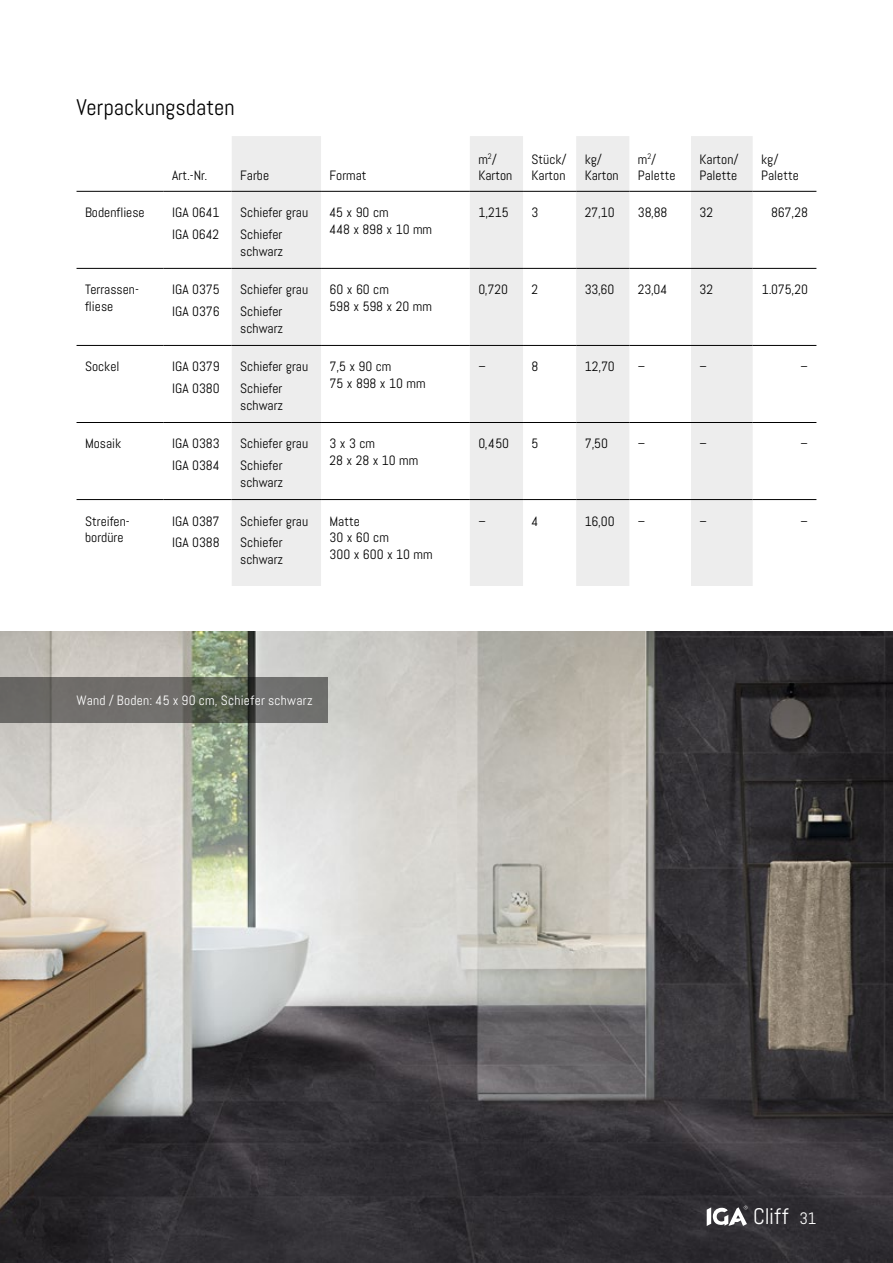
<style>
.page{position:relative;width:893px;height:1263px;background:#fff}
.page>*{position:absolute;margin:0;border:0;box-sizing:border-box;transform-origin:0 0}
.t1{font:22.5px "Abel";color:#000}
.t2{font:22.5px "Abel";letter-spacing:.005em;color:#fff}
.t3{font:13.5px/16.5px "Abel";color:#000}
.t4{font:13.5px "Abel";letter-spacing:.015em;color:#fff}
.s1{font-size:16.5px}
</style>
<div class="page">
<svg style="left:232px;top:136px;width:521px;height:450px"></svg>
<hr style="left:77px;top:191px;width:87px;height:1px;background:#000">
<hr style="left:164px;top:191px;width:68px;height:1px;background:#000">
<hr style="left:232px;top:191px;width:89px;height:1px;background:#000">
<hr style="left:321px;top:191px;width:149px;height:1px;background:#000">
<hr style="left:470px;top:191px;width:53px;height:1px;background:#000">
<hr style="left:523px;top:191px;width:53px;height:1px;background:#000">
<hr style="left:576px;top:191px;width:53px;height:1px;background:#000">
<hr style="left:629px;top:191px;width:62px;height:1px;background:#000">
<hr style="left:691px;top:191px;width:62px;height:1px;background:#000">
<hr style="left:753px;top:191px;width:63px;height:1px;background:#000">
<hr style="left:77px;top:268px;width:87px;height:1px;background:#000">
<hr style="left:164px;top:268px;width:68px;height:1px;background:#000">
<hr style="left:232px;top:268px;width:89px;height:1px;background:#000">
<hr style="left:321px;top:268px;width:149px;height:1px;background:#000">
<hr style="left:470px;top:268px;width:53px;height:1px;background:#000">
<hr style="left:523px;top:268px;width:53px;height:1px;background:#000">
<hr style="left:576px;top:268px;width:53px;height:1px;background:#000">
<hr style="left:629px;top:268px;width:62px;height:1px;background:#000">
<hr style="left:691px;top:268px;width:62px;height:1px;background:#000">
<hr style="left:753px;top:268px;width:63px;height:1px;background:#000">
<hr style="left:77px;top:345px;width:87px;height:1px;background:#000">
<hr style="left:164px;top:345px;width:68px;height:1px;background:#000">
<hr style="left:232px;top:345px;width:89px;height:1px;background:#000">
<hr style="left:321px;top:345px;width:149px;height:1px;background:#000">
<hr style="left:470px;top:345px;width:53px;height:1px;background:#000">
<hr style="left:523px;top:345px;width:53px;height:1px;background:#000">
<hr style="left:576px;top:345px;width:53px;height:1px;background:#000">
<hr style="left:629px;top:345px;width:62px;height:1px;background:#000">
<hr style="left:691px;top:345px;width:62px;height:1px;background:#000">
<hr style="left:753px;top:345px;width:63px;height:1px;background:#000">
<hr style="left:77px;top:422px;width:87px;height:1px;background:#000">
<hr style="left:164px;top:422px;width:68px;height:1px;background:#000">
<hr style="left:232px;top:422px;width:89px;height:1px;background:#000">
<hr style="left:321px;top:422px;width:149px;height:1px;background:#000">
<hr style="left:470px;top:422px;width:53px;height:1px;background:#000">
<hr style="left:523px;top:422px;width:53px;height:1px;background:#000">
<hr style="left:576px;top:422px;width:53px;height:1px;background:#000">
<hr style="left:629px;top:422px;width:62px;height:1px;background:#000">
<hr style="left:691px;top:422px;width:62px;height:1px;background:#000">
<hr style="left:753px;top:422px;width:63px;height:1px;background:#000">
<hr style="left:77px;top:499px;width:87px;height:1px;background:#000">
<hr style="left:164px;top:499px;width:68px;height:1px;background:#000">
<hr style="left:232px;top:499px;width:89px;height:1px;background:#000">
<hr style="left:321px;top:499px;width:149px;height:1px;background:#000">
<hr style="left:470px;top:499px;width:53px;height:1px;background:#000">
<hr style="left:523px;top:499px;width:53px;height:1px;background:#000">
<hr style="left:576px;top:499px;width:53px;height:1px;background:#000">
<hr style="left:629px;top:499px;width:62px;height:1px;background:#000">
<hr style="left:691px;top:499px;width:62px;height:1px;background:#000">
<hr style="left:753px;top:499px;width:63px;height:1px;background:#000">
<img style="left:0;top:631px;width:893px;height:632px">
<svg style="left:707px;top:1206px;width:40px;height:20px"></svg>
<svg style="left:0;top:677px;width:328px;height:46px;background:#686863"></svg>
<h1 class="t1" style="left:77px;top:92px;width:160px">Verpackungsdaten</h1>
<p class="t3" style="left:172px;top:167px;width:37px">Art.-Nr.</p>
<p class="t3" style="left:240px;top:167px;width:30px">Farbe</p>
<p class="t3" style="left:330px;top:167px;width:39px">Format</p>
<p class="t3" style="left:478px;top:151px;width:35px">m<sup>2</sup>/<br>Karton</p>
<p class="t3" style="left:531px;top:151px;width:37px">Stück/<br>Karton</p>
<p class="t3" style="left:585px;top:151px;width:35px">kg/<br>Karton</p>
<p class="t3" style="left:638px;top:151px;width:39px">m<sup>2</sup>/<br>Palette</p>
<p class="t3" style="left:699px;top:151px;width:41px">Karton/<br>Palette</p>
<p class="t3" style="left:761px;top:151px;width:39px">kg/<br>Palette</p>
<p class="t3" style="left:85px;top:204px;width:61px">Bodenfliese</p>
<p class="t3" style="left:172px;top:202px;width:49px;line-height:21.8px">IGA 0641<br>IGA 0642</p>
<p class="t3" style="left:240px;top:202px;width:69px;line-height:21.8px">Schiefer grau<br>Schiefer</p>
<p class="t3" style="left:240px;top:243px;width:44px">schwarz</p>
<p class="t3" style="left:85px;top:281px;width:55px">Terrassen&shy;fliese</p>
<p class="t3" style="left:172px;top:279px;width:49px;line-height:21.8px">IGA 0375<br>IGA 0376</p>
<p class="t3" style="left:240px;top:279px;width:69px;line-height:21.8px">Schiefer grau<br>Schiefer</p>
<p class="t3" style="left:240px;top:320px;width:44px">schwarz</p>
<p class="t3" style="left:85px;top:358px;width:36px">Sockel</p>
<p class="t3" style="left:172px;top:356px;width:49px;line-height:21.8px">IGA 0379<br>IGA 0380</p>
<p class="t3" style="left:240px;top:356px;width:69px;line-height:21.8px">Schiefer grau<br>Schiefer</p>
<p class="t3" style="left:240px;top:397px;width:44px">schwarz</p>
<p class="t3" style="left:85px;top:436px;width:38px">Mosaik</p>
<p class="t3" style="left:172px;top:433px;width:49px;line-height:21.8px">IGA 0383<br>IGA 0384</p>
<p class="t3" style="left:240px;top:433px;width:69px;line-height:21.8px">Schiefer grau<br>Schiefer</p>
<p class="t3" style="left:240px;top:474px;width:44px">schwarz</p>
<p class="t3" style="left:85px;top:513px;width:46px">Streifen&shy;bordüre</p>
<p class="t3" style="left:172px;top:510px;width:49px;line-height:21.8px">IGA 0387<br>IGA 0388</p>
<p class="t3" style="left:240px;top:510px;width:69px;line-height:21.8px">Schiefer grau<br>Schiefer</p>
<p class="t3" style="left:240px;top:551px;width:44px">schwarz</p>
<p class="t3" style="left:330px;top:204px;width:104px">45 x 90 cm<br>448 x 898 x 10 mm</p>
<p class="t3" style="left:478px;top:204px;width:32px">1,215</p>
<p class="t3" style="left:531px;top:204px;width:8px">3</p>
<p class="t3" style="left:585px;top:204px;width:32px">27,10</p>
<p class="t3" style="left:638px;top:204px;width:31px">38,88</p>
<p class="t3" style="left:699px;top:204px;width:15px">32</p>
<p class="t3" style="left:771px;top:204px;width:38px">867,28</p>
<p class="t3" style="left:330px;top:281px;width:104px">60 x 60 cm<br>598 x 598 x 20 mm</p>
<p class="t3" style="left:478px;top:281px;width:31px">0,720</p>
<p class="t3" style="left:532px;top:281px;width:8px">2</p>
<p class="t3" style="left:585px;top:281px;width:31px">33,60</p>
<p class="t3" style="left:638px;top:281px;width:31px">23,04</p>
<p class="t3" style="left:699px;top:281px;width:15px">32</p>
<p class="t3" style="left:762px;top:281px;width:48px">1.075,20</p>
<p class="t3" style="left:330px;top:358px;width:97px">7,5 x 90 cm<br>75 x 898 x 10 mm</p>
<p class="t3" style="left:478px;top:358px;width:9px">–</p>
<p class="t3" style="left:532px;top:358px;width:8px">8</p>
<p class="t3" style="left:585px;top:358px;width:32px">12,70</p>
<p class="t3" style="left:638px;top:358px;width:9px">–</p>
<p class="t3" style="left:699px;top:358px;width:9px">–</p>
<p class="t3" style="left:800px;top:358px;width:9px">–</p>
<p class="t3" style="left:330px;top:436px;width:90px">3 x 3 cm<br>28 x 28 x 10 mm</p>
<p class="t3" style="left:478px;top:436px;width:32px">0,450</p>
<p class="t3" style="left:532px;top:436px;width:8px">5</p>
<p class="t3" style="left:585px;top:436px;width:25px">7,50</p>
<p class="t3" style="left:638px;top:436px;width:9px">–</p>
<p class="t3" style="left:699px;top:436px;width:9px">–</p>
<p class="t3" style="left:800px;top:436px;width:9px">–</p>
<p class="t3" style="left:330px;top:513px;width:105px">Matte<br>30 x 60 cm<br>300 x 600 x 10 mm</p>
<p class="t3" style="left:478px;top:513px;width:9px">–</p>
<p class="t3" style="left:532px;top:513px;width:8px">4</p>
<p class="t3" style="left:585px;top:513px;width:31px">16,00</p>
<p class="t3" style="left:638px;top:513px;width:9px">–</p>
<p class="t3" style="left:700px;top:513px;width:9px">–</p>
<p class="t3" style="left:801px;top:513px;width:9px">–</p>
<p class="t4" style="left:77px;top:692px;width:238px">Wand / Boden: 45 x 90 cm, Schiefer schwarz</p>
<h1 class="t2" style="left:753px;top:1202px;width:65px">Cliff <span class="s1">31</span></h1>
</div>
